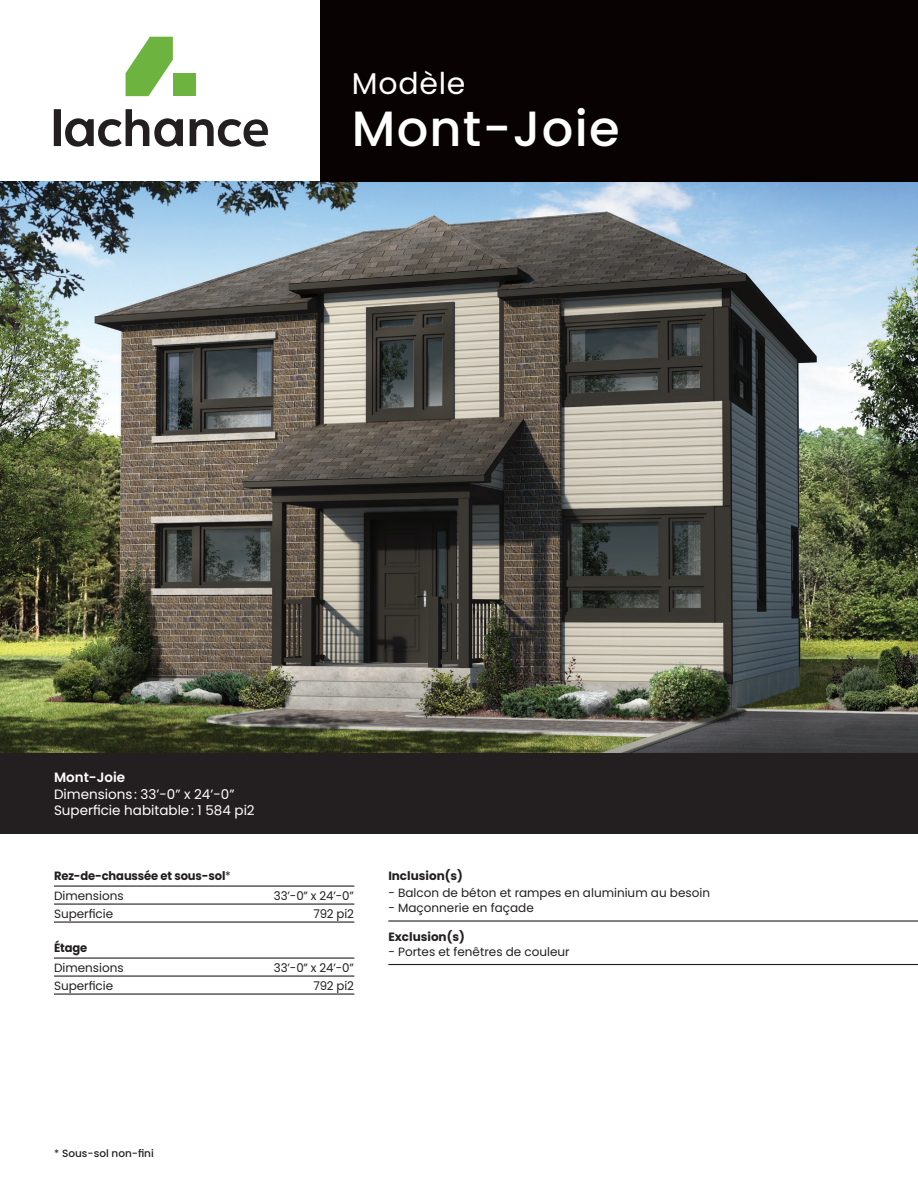
<style>
.page{position:relative;width:918px;height:1188px;background:#fff}
.page>*{position:absolute;margin:0;border:0;box-sizing:border-box;transform-origin:0 0}
.t1{font:500 49.5px "Poppins";letter-spacing:.025em;color:#fff}
.t2{font:30px "Poppins";letter-spacing:.025em;color:#fff}
.t3{font:13.5px/16.5px "Poppins";color:#fff}
.t4{font:600 13.5px "Poppins";color:#fff}
.t5{font:12px "Poppins";color:#231f20}
.t6{font:700 12px/19.5px "Poppins";letter-spacing:-.01em;color:#231f20;scale:.96 1}
.t7{font:700 12px "Poppins";letter-spacing:-.01em;color:#231f20}
.t8{font:500 10.5px "Poppins";color:#231f20}
.s1{font-weight:400}
</style>
<div class="page">
<svg style="left:126px;top:37px;width:47px;height:59px"></svg>
<div style="left:173px;top:73px;width:23px;height:23px;background:#6cb43f"></div>
<svg style="left:65px;top:109px;width:118px;height:38px"></svg>
<div style="left:54px;top:109px;width:7px;height:37px;background:#231f20"></div>
<svg style="left:190px;top:119px;width:78px;height:28px"></svg>
<img style="left:0;top:182px;width:918px;height:571px">
<div style="left:321px;top:0;width:597px;height:182px;background:#080302"></div>
<div style="left:0;top:753px;width:918px;height:81px;background:#231f20"></div>
<hr style="left:54px;top:886px;width:300px;height:1px;background:#231f20">
<hr style="left:54px;top:904px;width:300px;height:1px;background:#231f20">
<hr style="left:54px;top:922px;width:300px;height:1px;background:#231f20">
<hr style="left:54px;top:958px;width:300px;height:1px;background:#231f20">
<hr style="left:54px;top:976px;width:300px;height:1px;background:#231f20">
<hr style="left:54px;top:994px;width:300px;height:1px;background:#231f20">
<hr style="left:388px;top:920px;width:530px;height:2px;background:#231f20">
<hr style="left:388px;top:964px;width:530px;height:1px;background:#231f20">
<h2 class="t2" style="left:352px;top:66px;width:115px">Modèle</h2>
<h1 class="t1" style="left:352px;top:100px;width:269px">Mont-Joie</h1>
<p class="t4" style="left:54px;top:770px;width:73px">Mont-Joie</p>
<p class="t3" style="left:54px;top:786px;width:202px">Dimensions: 33’-0” x 24’-0”<br>Superficie habitable: 1 584 pi2</p>
<p class="t6" style="left:54px;top:866px;width:186px">Rez-de-chaussée et sous-sol<span class="s1">*<br>Dimensions</span></p>
<p class="t5" style="left:274px;top:888px;width:82px">33’-0” x 24’-0”</p>
<p class="t5" style="left:54px;top:906px;width:61px">Superficie</p>
<p class="t5" style="left:313px;top:906px;width:42px">792 pi2</p>
<p class="t6" style="left:54px;top:938px;width:36px">Étage</p>
<p class="t5" style="left:54px;top:960px;width:71px">Dimensions</p>
<p class="t5" style="left:274px;top:960px;width:82px">33’-0” x 24’-0”</p>
<p class="t5" style="left:54px;top:978px;width:61px">Superficie</p>
<p class="t5" style="left:313px;top:978px;width:42px">792 pi2</p>
<p class="t7" style="left:388px;top:869px;width:76px">Inclusion(s)</p>
<p class="t5" style="left:388px;top:886px;width:323px">- Balcon de béton et rampes en aluminium au besoin</p>
<p class="t5" style="left:388px;top:901px;width:147px">- Maçonnerie en façade</p>
<p class="t7" style="left:388px;top:930px;width:78px">Exclusion(s)</p>
<p class="t5" style="left:388px;top:945px;width:183px">- Portes et fenêtres de couleur</p>
<p class="t8" style="left:54px;top:1147px;width:101px"><span class="s1">*</span> Sous-sol non-fini</p>
</div>
